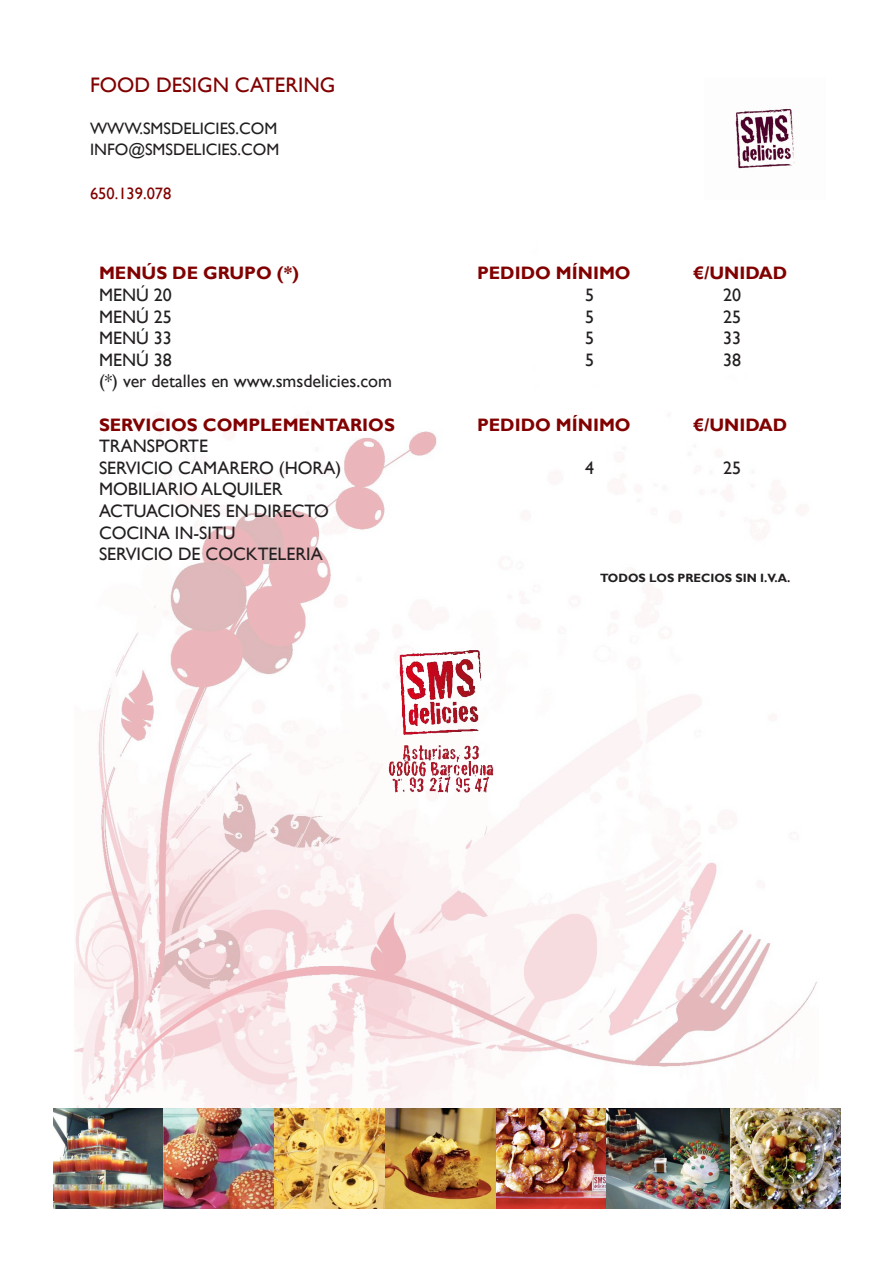
<style>
.page{position:relative;width:893px;height:1263px;background:#fff}
.page>*{position:absolute;margin:0;border:0;box-sizing:border-box;transform-origin:0 0}
.t1{font:21px "Gill Sans";color:#810000}
.t2{font:18px "Gill Sans";color:#231f20}
.t3{font:700 18px "Gill Sans";color:#810000}
.t4{font:16.5px "Gill Sans";color:#231f20}
.t5{font:16.5px "Gill Sans";color:#810000}
.t6{font:700 12px "Gill Sans";color:#231f20}
</style>
<div class="page">
<img style="left:74px;top:431px;width:743px;height:677px">
<img style="left:735px;top:108px;width:60px;height:61px">
<img style="left:53px;top:1108px;width:788px;height:101px">
<img style="left:363px;top:631px;width:177px;height:177px">
<p class="t1" style="left:90px;top:73px;width:247px">FOOD DESIGN CATERING</p>
<p class="t4" style="left:90px;top:119px;width:189px">WWW.SMSDELICIES.COM</p>
<p class="t4" style="left:90px;top:140px;width:191px">INFO@SMSDELICIES.COM</p>
<p class="t5" style="left:90px;top:183px;width:83px">650.139.078</p>
<p class="t3" style="left:99px;top:262px;width:202px">MENÚS DE GRUPO (*)</p>
<p class="t3" style="left:477px;top:262px;width:155px">PEDIDO MÍNIMO</p>
<p class="t3" style="left:693px;top:262px;width:96px">€/UNIDAD</p>
<p class="t2" style="left:99px;top:284px;width:74px">MENÚ 20</p>
<p class="t2" style="left:585px;top:284px;width:10px">5</p>
<p class="t2" style="left:723px;top:284px;width:19px">20</p>
<p class="t2" style="left:99px;top:306px;width:74px">MENÚ 25</p>
<p class="t2" style="left:585px;top:306px;width:10px">5</p>
<p class="t2" style="left:723px;top:306px;width:19px">25</p>
<p class="t2" style="left:99px;top:328px;width:74px">MENÚ 33</p>
<p class="t2" style="left:585px;top:328px;width:10px">5</p>
<p class="t2" style="left:723px;top:328px;width:19px">33</p>
<p class="t2" style="left:99px;top:349px;width:74px">MENÚ 38</p>
<p class="t2" style="left:585px;top:349px;width:10px">5</p>
<p class="t2" style="left:723px;top:349px;width:19px">38</p>
<p class="t2" style="left:99px;top:371px;width:295px">(*) ver detalles en www.smsdelicies.com</p>
<p class="t3" style="left:99px;top:414px;width:297px">SERVICIOS COMPLEMENTARIOS</p>
<p class="t3" style="left:477px;top:414px;width:155px">PEDIDO MÍNIMO</p>
<p class="t3" style="left:693px;top:414px;width:96px">€/UNIDAD</p>
<p class="t2" style="left:99px;top:436px;width:111px">TRANSPORTE</p>
<p class="t2" style="left:99px;top:457px;width:244px">SERVICIO CAMARERO (HORA)</p>
<p class="t2" style="left:585px;top:457px;width:10px">4</p>
<p class="t2" style="left:723px;top:457px;width:19px">25</p>
<p class="t2" style="left:99px;top:479px;width:185px">MOBILIARIO ALQUILER</p>
<p class="t2" style="left:99px;top:500px;width:232px">ACTUACIONES EN DIRECTO</p>
<p class="t2" style="left:99px;top:522px;width:138px">COCINA IN-SITU</p>
<p class="t2" style="left:99px;top:544px;width:225px">SERVICIO DE COCKTELERIA</p>
<p class="t6" style="left:600px;top:570px;width:192px">TODOS LOS PRECIOS SIN I.V.A.</p>
</div>
